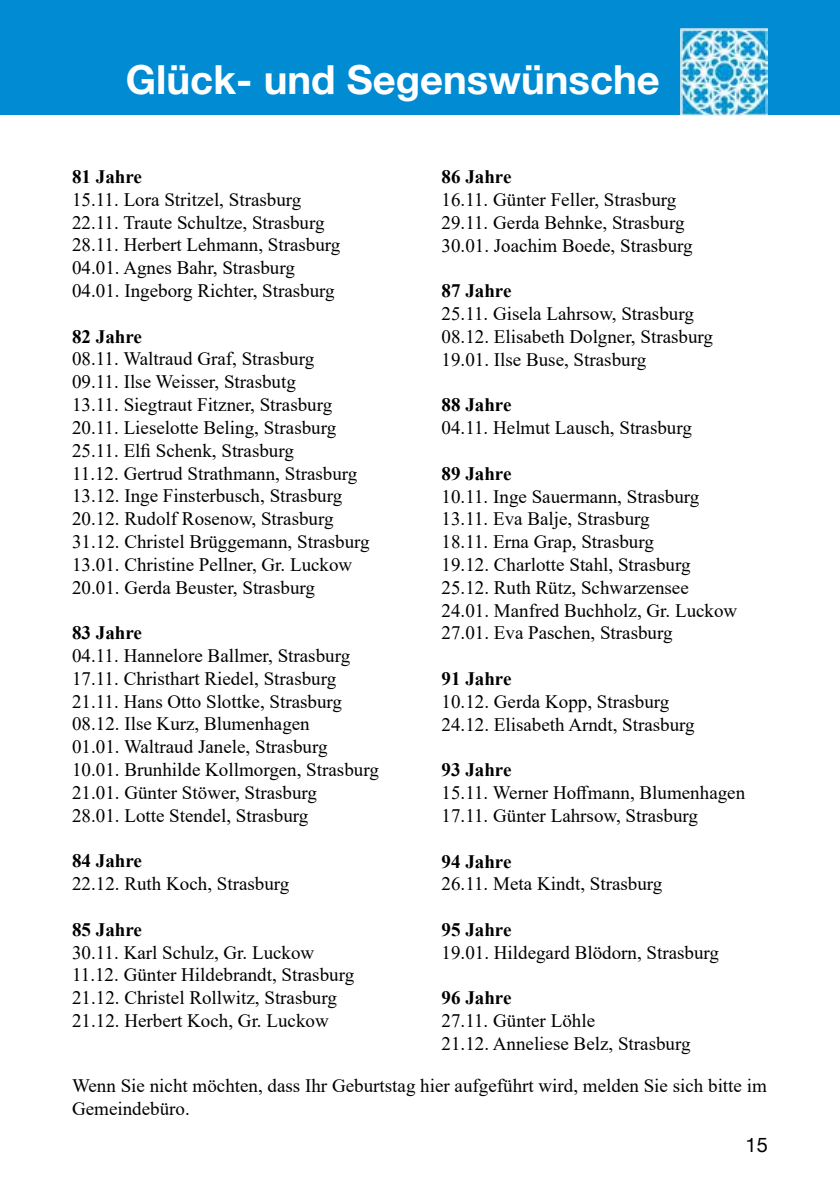
<style>
.page{position:relative;width:840px;height:1191px;background:#fff}
.page>*{position:absolute;margin:0;border:0;box-sizing:border-box;transform-origin:0 0}
.t1{font:700 40px "Helvetica Neue";color:#fff}
.t2{font:20px "Helvetica Neue";color:#000}
.t3{font:19px/22.8px "Times New Roman";color:#000}
.t4{font:700 19px "Times New Roman";color:#000}
</style>
<div class="page">
<div style="left:0;top:0;width:839px;height:114px;background:#008bd2"></div>
<img style="left:680px;top:28px;width:87px;height:88px">
<h1 class="t1" style="left:126px;top:55px;width:535px">Glück- und Segenswünsche</h1>
<p class="t4" style="left:72px;top:163px;width:71px">81 Jahre</p>
<p class="t3" style="left:72px;top:187px;width:270px">15.11. Lora Stritzel, Strasburg 22.11. Traute Schultze, Strasburg 28.11. Herbert Lehmann, Strasburg 04.01. Agnes Bahr, Strasburg 04.01. Ingeborg Richter, Strasburg</p>
<p class="t4" style="left:72px;top:322px;width:71px">82 Jahre</p>
<p class="t3" style="left:72px;top:347px;width:299px">08.11. Waltraud Graf, Strasburg<br>09.11. Ilse Weisser, Strasbutg<br>13.11. Siegtraut Fitzner, Strasburg 20.11. Lieselotte Beling, Strasburg 25.11. Elfi Schenk, Strasburg<br>11.12. Gertrud Strathmann, Strasburg 13.12. Inge Finsterbusch, Strasburg 20.12. Rudolf Rosenow, Strasburg 31.12. Christel Brüggemann, Strasburg 13.01. Christine Pellner, Gr. Luckow 20.01. Gerda Beuster, Strasburg</p>
<p class="t4" style="left:72px;top:619px;width:71px">83 Jahre</p>
<p class="t3" style="left:72px;top:643px;width:308px">04.11. Hannelore Ballmer, Strasburg 17.11. Christhart Riedel, Strasburg 21.11. Hans Otto Slottke, Strasburg 08.12. Ilse Kurz, Blumenhagen<br>01.01. Waltraud Janele, Strasburg 10.01. Brunhilde Kollmorgen, Strasburg 21.01. Günter Stöwer, Strasburg<br>28.01. Lotte Stendel, Strasburg</p>
<p class="t4" style="left:72px;top:847px;width:71px">84 Jahre</p>
<p class="t3" style="left:72px;top:871px;width:219px">22.12. Ruth Koch, Strasburg</p>
<p class="t4" style="left:72px;top:915px;width:71px">85 Jahre</p>
<p class="t3" style="left:72px;top:940px;width:283px">30.11. Karl Schulz, Gr. Luckow 11.12. Günter Hildebrandt, Strasburg 21.12. Christel Rollwitz, Strasburg 21.12. Herbert Koch, Gr. Luckow</p>
<p class="t4" style="left:441px;top:163px;width:71px">86 Jahre</p>
<p class="t3" style="left:441px;top:188px;width:252px">16.11. Günter Feller, Strasburg<br>29.11. Gerda Behnke, Strasburg<br>30.01. Joachim Boede, Strasburg</p>
<p class="t4" style="left:441px;top:277px;width:71px">87 Jahre</p>
<p class="t3" style="left:441px;top:302px;width:273px">25.11. Gisela Lahrsow, Strasburg<br>08.12. Elisabeth Dolgner, Strasburg<br>19.01. Ilse Buse, Strasburg</p>
<p class="t4" style="left:441px;top:391px;width:71px">88 Jahre</p>
<p class="t3" style="left:441px;top:416px;width:252px">04.11. Helmut Lausch, Strasburg</p>
<p class="t4" style="left:441px;top:460px;width:71px">89 Jahre</p>
<p class="t3" style="left:441px;top:484px;width:297px">10.11. Inge Sauermann, Strasburg<br>13.11. Eva Balje, Strasburg<br>18.11. Erna Grap, Strasburg<br>19.12. Charlotte Stahl, Strasburg<br>25.12. Ruth Rütz, Schwarzensee<br>24.01. Manfred Buchholz, Gr. Luckow<br>27.01. Eva Paschen, Strasburg</p>
<p class="t4" style="left:441px;top:665px;width:71px">91 Jahre</p>
<p class="t3" style="left:441px;top:689px;width:254px">10.12. Gerda Kopp, Strasburg<br>24.12. Elisabeth Arndt, Strasburg</p>
<p class="t4" style="left:441px;top:756px;width:71px">93 Jahre</p>
<p class="t3" style="left:441px;top:780px;width:305px">15.11. Werner Hoffmann, Blumenhagen<br>17.11. Günter Lahrsow, Strasburg</p>
<p class="t4" style="left:441px;top:847px;width:71px">94 Jahre</p>
<p class="t3" style="left:441px;top:872px;width:222px">26.11. Meta Kindt, Strasburg</p>
<p class="t4" style="left:441px;top:916px;width:71px">95 Jahre</p>
<p class="t3" style="left:441px;top:940px;width:279px">19.01. Hildegard Blödorn, Strasburg</p>
<p class="t4" style="left:441px;top:984px;width:71px">96 Jahre</p>
<p class="t3" style="left:441px;top:1008px;width:250px">27.11. Günter Löhle<br>21.12. Anneliese Belz, Strasburg</p>
<p class="t3" style="left:72px;top:1073px;width:695px">Wenn Sie nicht möchten, dass Ihr Geburtstag hier aufgeführt wird, melden Sie sich bitte im<br>Gemeindebüro.</p>
<p class="t2" style="left:745px;top:1133px;width:24px">15</p>
</div>
